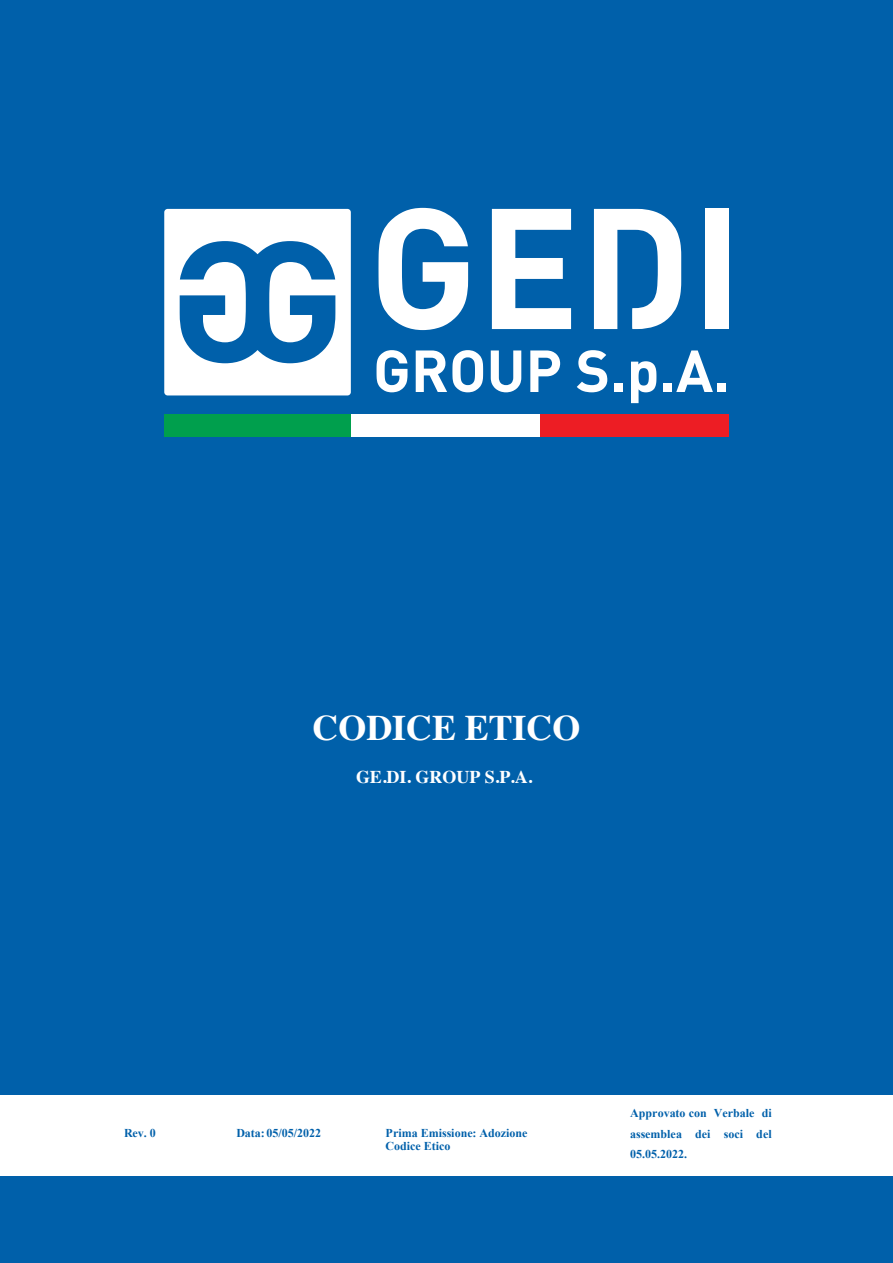
<style>
.page{position:relative;width:893px;height:1263px;background:#0060aa}
.page>*{position:absolute;margin:0;border:0;box-sizing:border-box;transform-origin:0 0}
.t1{font:700 36px "Times";letter-spacing:-.005em;color:#fff}
.t2{font:700 18px "Times";color:#fff}
.t3{font:700 12px/20.9px "Times New Roman";color:#0060aa}
</style>
<div class="page">
<div style="left:164px;top:414px;width:188px;height:22px;background:#009f4d"></div>
<div style="left:352px;top:414px;width:188px;height:22px;background:#fff"></div>
<div style="left:541px;top:414px;width:188px;height:22px;background:#ed1d24"></div>
<svg style="left:378px;top:208px;width:90px;height:122px"></svg>
<svg style="left:492px;top:209px;width:79px;height:120px"></svg>
<svg style="left:594px;top:209px;width:87px;height:120px"></svg>
<div style="left:705px;top:209px;width:24px;height:120px;background:#fff"></div>
<svg style="left:377px;top:350px;width:30px;height:42px"></svg>
<svg style="left:416px;top:350px;width:67px;height:42px"></svg>
<svg style="left:491px;top:350px;width:30px;height:42px"></svg>
<svg style="left:530px;top:350px;width:30px;height:42px"></svg>
<svg style="left:577px;top:350px;width:30px;height:42px"></svg>
<div style="left:614px;top:383px;width:9px;height:9px;background:#fff"></div>
<svg style="left:631px;top:361px;width:25px;height:42px"></svg>
<div style="left:663px;top:383px;width:9px;height:9px;background:#fff"></div>
<svg style="left:676px;top:350px;width:37px;height:42px"></svg>
<div style="left:717px;top:383px;width:9px;height:9px;background:#fff"></div>
<svg style="left:164px;top:209px;width:187px;height:186px"></svg>
<div style="left:0;top:1095px;width:893px;height:80px;background:#fff"></div>
<h1 class="t1" style="left:313px;top:693px;width:269px">CODICE ETICO</h1>
<h2 class="t2" style="left:356px;top:760px;width:178px">GE.DI. GROUP S.P.A.</h2>
<p class="t3" style="left:124px;top:1122px;width:33px">Rev. 0</p>
<p class="t3" style="left:236px;top:1122px;width:86px">Data:05/05/2022</p>
<p class="t3" style="left:386px;top:1126px;width:143px;line-height:13.2px">Prima Emissione: Adozione<br>Codice Etico</p>
<p class="t3" style="left:630px;top:1102px;width:143px;text-align:justify">Approvato con Verbale di assemblea dei soci del 05.05.2022.</p>
</div>
